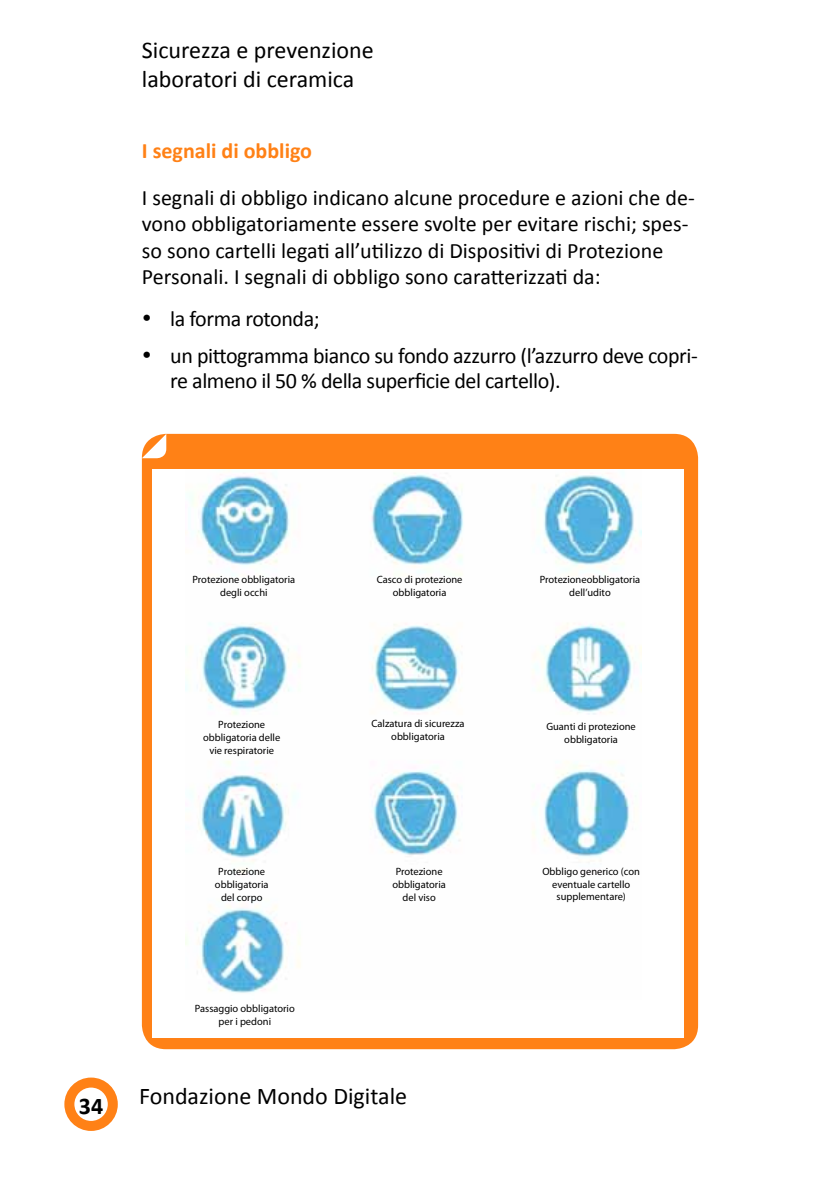
<style>
.page{position:relative;width:840px;height:1191px;background:#fff}
.page>*{position:absolute;margin:0;border:0;box-sizing:border-box;transform-origin:0 0}
.t1{font:24px/28.8px "Calibri";color:#000}
.t2{font:700 24px "Calibri";color:#000}
.t3{font:22px/26.4px "Calibri";color:#000}
.t4{font:22px/25.2px "Calibri";letter-spacing:-.02em;color:#000}
.t5{font:700 22px "Calibri";color:#ff8116}
.t6{font:10.6px/12.6px "Myriad Pro";color:#000;text-align:center}
</style>
<div class="page">
<div style="left:64px;top:1077px;width:54px;height:54px;border:10px solid #ff8116;border-radius:50%"></div>
<div style="left:142px;top:434px;width:555px;height:615px;background:#ff8116;border-radius:24px"></div>
<svg style="left:142px;top:434px;width:24px;height:24px"></svg>
<div style="left:153px;top:469px;width:530px;height:568px;background:#fff"></div>
<img style="left:186px;top:473px;width:455px;height:520px">
<h1 class="t1" style="left:142px;top:35px;width:233px">Sicurezza e prevenzione laboratori di ceramica</h1>
<h2 class="t5" style="left:142px;top:137px;width:172px">I segnali di obbligo</h2>
<p class="t3" style="left:142px;top:184px;width:554px">I segnali di obbligo indicano alcune procedure e azioni che de&shy;vono obbligatoriamente essere svolte per evitare rischi; spes&shy;so sono cartelli legati all’utilizzo di Dispositivi di Protezione Personali. I segnali di obbligo sono caratterizzati da:</p>
<h2 class="t4" style="left:142px;top:306px;width:179px">• la forma rotonda;</h2>
<h2 class="t4" style="left:170px;top:343px;width:528px;text-indent:-28px">• un pittogramma bianco su fondo azzurro (l’azzurro deve copri&shy;re almeno il 50 % della superficie del cartello).</h2>
<p class="t6" style="left:192px;top:573px;width:104px">Protezione obbligatoria degli occhi</p>
<p class="t6" style="left:376px;top:573px;width:87px">Casco di protezione obbligatoria</p>
<p class="t6" style="left:539px;top:573px;width:102px">Protezioneobbligatoria dell’udito</p>
<p class="t6" style="left:203px;top:718px;width:79px">Protezione obbligatoria delle vie respiratorie</p>
<p class="t6" style="left:371px;top:717px;width:94px">Calzatura di sicurezza obbligatoria</p>
<p class="t6" style="left:546px;top:720px;width:91px">Guanti di protezione obbligatoria</p>
<p class="t6" style="left:215px;top:865px;width:55px">Protezione obbligatoria del corpo</p>
<p class="t6" style="left:392px;top:865px;width:55px">Protezione obbligatoria del viso</p>
<p class="t6" style="left:542px;top:865px;width:99px">Obbligo generico (con eventuale cartello supplementare)</p>
<h1 class="t2" style="left:79px;top:1090px;width:26px">34</h1>
<p class="t6" style="left:195px;top:1002px;width:101px">Passaggio obbligatorio per i pedoni</p>
<h1 class="t1" style="left:139px;top:1081px;width:269px">Fondazione Mondo Digitale</h1>
</div>
